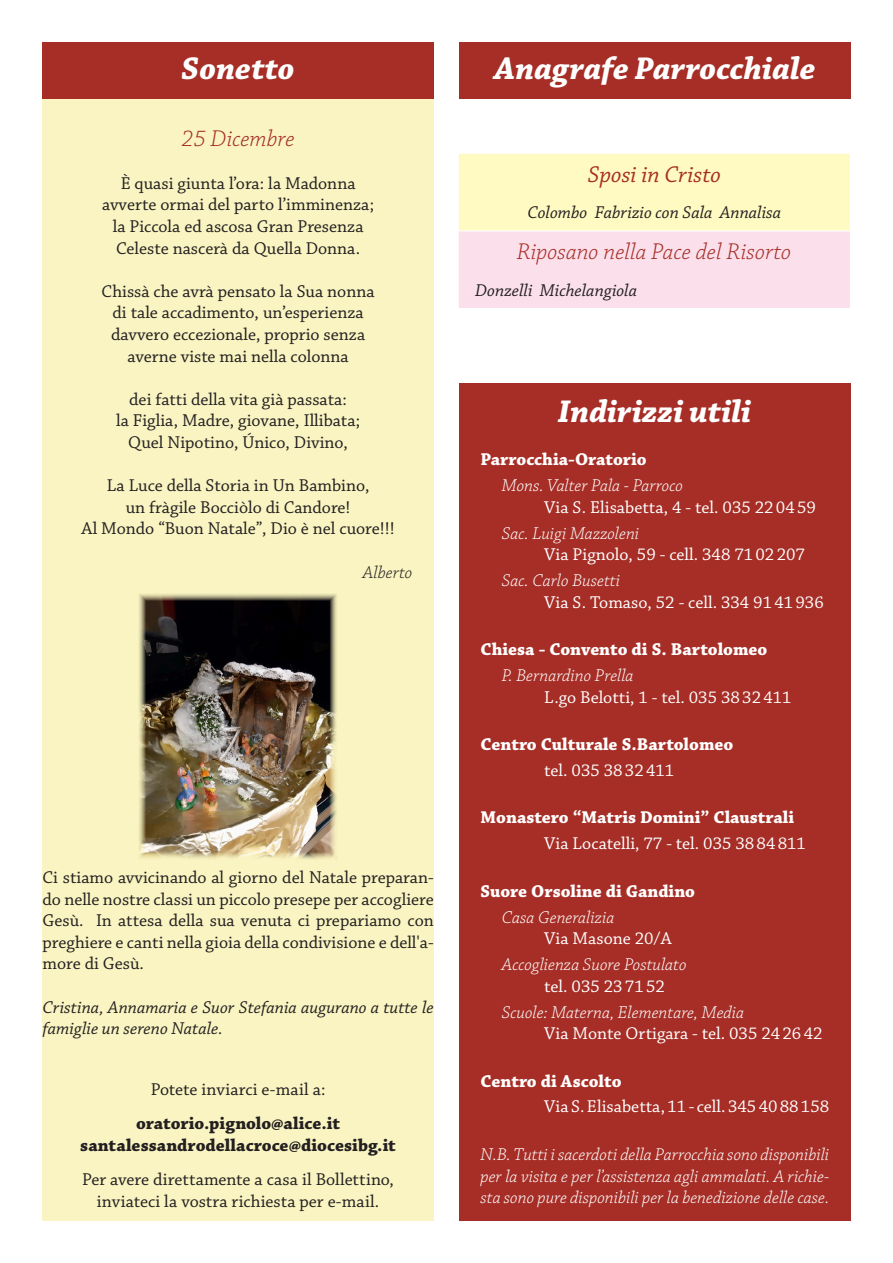
<style>
.page{position:relative;width:893px;height:1263px;background:#fff}
.page>*{position:absolute;margin:0;border:0;box-sizing:border-box;transform-origin:0 0}
.t1{font:italic 700 33px "Chaparral Pro";color:#fff}
.titoli{font:italic 300 24px "Chaparral Pro";color:#a62e26}
.t2{font:italic 24px "Chaparral Pro";letter-spacing:.005em;color:#a62e26}
.intestazioni{font:18px "Chaparral Pro";color:#231f20}
.testo{font:18px/21.6px "Chaparral Pro";color:#231f20;text-align:center}
.t3{font:italic 300 18px/21.6px "Chaparral Pro";color:#fff;text-align:justify}
.t4{font:18px "Chaparral Pro";color:#fff}
.t5{font:700 18px "Chaparral Pro";color:#fff}
.testo-2{font:italic 18px/21.6px "Chaparral Pro";color:#231f20}
.t6{font:700 18px/21.6px "Chaparral Pro";color:#231f20;text-align:center}
.autori{font:italic 300 18px "Chaparral Pro";color:#231f20}
</style>
<div class="page">
<div style="left:43px;top:99px;width:391px;height:1121px;background:#f9f4c1"></div>
<div style="left:459px;top:383px;width:391px;height:837px;background:#a62e26"></div>
<div style="left:459px;top:43px;width:391px;height:56px;background:#a62e26"></div>
<div style="left:43px;top:43px;width:391px;height:56px;background:#a62e26"></div>
<svg style="left:459px;top:154px;width:391px;height:154px;background:#fdecd6"></svg>
<img style="left:139px;top:594px;width:198px;height:265px">
<h1 class="t1" style="left:181px;top:50px;width:115px">Sonetto</h1>
<h1 class="t1" style="left:494px;top:50px;width:323px">Anagrafe Parrocchiale</h1>
<p class="titoli" style="left:182px;top:125px;width:114px">25 Dicembre</p>
<p class="intestazioni" style="left:121px;top:173px;width:236px">È quasi giunta l’ora: la Madonna</p>
<p class="intestazioni" style="left:102px;top:195px;width:273px">avverte ormai del parto l’imminenza;</p>
<p class="intestazioni" style="left:113px;top:216px;width:252px">la Piccola ed ascosa Gran Presenza</p>
<p class="intestazioni" style="left:116px;top:238px;width:246px">Celeste nascerà da Quella Donna.</p>
<p class="intestazioni" style="left:102px;top:281px;width:275px">Chissà che avrà pensato la Sua nonna</p>
<p class="intestazioni" style="left:113px;top:303px;width:253px">di tale accadimento, un’esperienza</p>
<p class="intestazioni" style="left:111px;top:324px;width:256px">davvero eccezionale, proprio senza</p>
<p class="intestazioni" style="left:127px;top:346px;width:223px">averne viste mai nella colonna</p>
<p class="intestazioni" style="left:129px;top:389px;width:219px">dei fatti della vita già passata:</p>
<p class="intestazioni" style="left:116px;top:411px;width:246px">la Figlia, Madre, giovane, Illibata;</p>
<p class="intestazioni" style="left:128px;top:432px;width:221px">Quel Nipotino, Único, Divino,</p>
<p class="intestazioni" style="left:107px;top:475px;width:264px">La Luce della Storia in Un Bambino,</p>
<p class="intestazioni" style="left:126px;top:497px;width:226px">un fràgile Bocciòlo di Candore!</p>
<p class="intestazioni" style="left:82px;top:519px;width:314px">Al Mondo “Buon Natale”, Dio è nel cuore!!!</p>
<p class="autori" style="left:363px;top:562px;width:51px">Alberto</p>
<p class="testo" style="left:43px;top:867px;width:393px;text-align:justify">Ci stiamo avvicinando al giorno del Natale preparan&shy;do nelle nostre classi un piccolo presepe per accogliere Gesù. In attesa della sua venuta ci prepariamo con preghiere e canti nella gioia della condivisione e dell'a&shy;more di Gesù.</p>
<p class="testo-2" style="left:43px;top:997px;width:393px">Cristina, Annamaria e Suor Stefania augurano a tutte le famiglie un sereno Natale.</p>
<p class="testo" style="left:151px;top:1079px;width:176px">Potete inviarci e-mail a:</p>
<p class="t6" style="left:80px;top:1113px;width:317px">oratorio.pignolo@alice.it santalessandrodellacroce@diocesibg.it</p>
<p class="testo" style="left:82px;top:1169px;width:313px">Per avere direttamente a casa il Bollettino, inviateci la vostra richiesta per e-mail.</p>
<p class="t2" style="left:588px;top:161px;width:135px">Sposi in Cristo</p>
<p class="testo-2" style="left:527px;top:202px;width:255px">Colombo Fabrizio con Sala Annalisa</p>
<p class="titoli" style="left:517px;top:239px;width:276px">Riposano nella Pace del Risorto</p>
<p class="testo-2" style="left:475px;top:280px;width:163px">Donzelli Michelangiola</p>
<h1 class="t1" style="left:558px;top:392px;width:195px">Indirizzi utili</h1>
<p class="t5" style="left:480px;top:449px;width:168px">Parrocchia-Oratorio</p>
<p class="t3" style="left:502px;top:476px;width:183px">Mons. Valter Pala - Parroco</p>
<p class="t4" style="left:544px;top:497px;width:273px">Via S. Elisabetta, 4 - tel. 035 220459</p>
<p class="t3" style="left:502px;top:523px;width:139px">Sac. Luigi Mazzoleni</p>
<p class="t4" style="left:544px;top:545px;width:262px">Via Pignolo, 59 - cell. 348 7102207</p>
<p class="t3" style="left:502px;top:570px;width:120px">Sac. Carlo Busetti</p>
<p class="t4" style="left:544px;top:592px;width:281px">Via S. Tomaso, 52 - cell. 334 9141936</p>
<p class="t5" style="left:480px;top:639px;width:288px">Chiesa - Convento di S. Bartolomeo</p>
<p class="t3" style="left:502px;top:665px;width:133px">P. Bernardino Prella</p>
<p class="t4" style="left:544px;top:687px;width:249px">L.go Belotti, 1 - tel. 035 3832411</p>
<p class="t5" style="left:480px;top:734px;width:254px">Centro Culturale S.Bartolomeo</p>
<p class="t4" style="left:544px;top:760px;width:132px">tel. 035 3832411</p>
<p class="t5" style="left:480px;top:807px;width:315px">Monastero “Matris Domini” Claustrali</p>
<p class="t4" style="left:544px;top:834px;width:263px">Via Locatelli, 77 - tel. 035 3884811</p>
<p class="t5" style="left:480px;top:880px;width:216px">Suore Orsoline di Gandino</p>
<p class="t3" style="left:502px;top:907px;width:114px">Casa Generalizia</p>
<p class="t4" style="left:544px;top:928px;width:129px">Via Masone 20/A</p>
<p class="t3" style="left:502px;top:954px;width:186px">Accoglienza Suore Postulato</p>
<p class="t4" style="left:544px;top:976px;width:122px">tel. 035 237152</p>
<p class="t3" style="left:502px;top:1002px;width:244px">Scuole: Materna, Elementare, Media</p>
<p class="t4" style="left:544px;top:1023px;width:280px">Via Monte Ortigara - tel. 035 242642</p>
<p class="t5" style="left:480px;top:1070px;width:142px">Centro di Ascolto</p>
<p class="t4" style="left:544px;top:1097px;width:286px">Via S. Elisabetta, 11 - cell. 345 4088158</p>
<p class="t3" style="left:480px;top:1144px;width:350px">N.B. Tutti i sacerdoti della Parrocchia sono disponibili per la visita e per l’assistenza agli ammalati. A richie&shy;sta sono pure disponibili per la benedizione delle case.</p>
</div>
